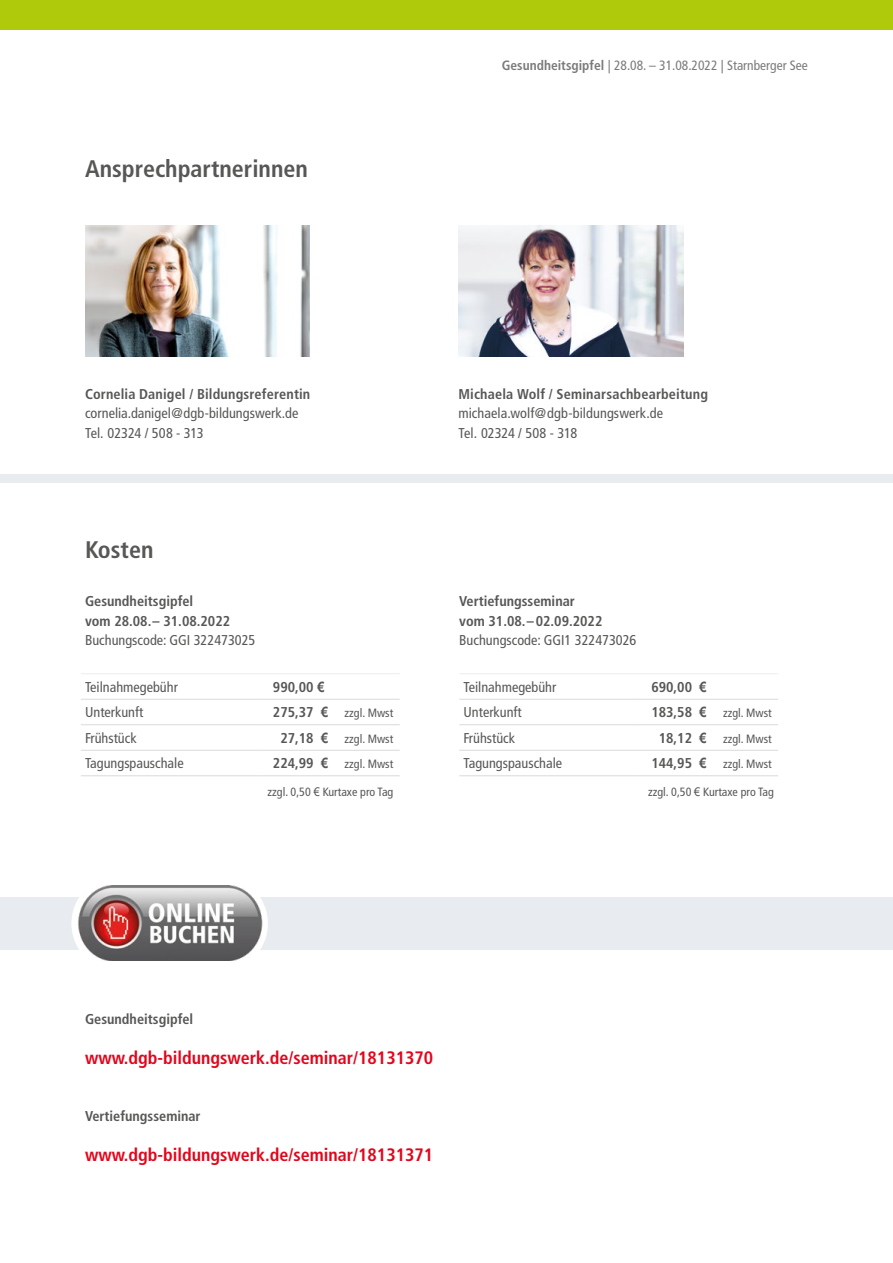
<style>
.page{position:relative;width:893px;height:1263px;background:#fff}
.page>*{position:absolute;margin:0;border:0;box-sizing:border-box;transform-origin:0 0}
.t1{font:700 condensed 24px "Frutiger";color:#575756}
.t2{font:700 condensed 18px "Frutiger";color:#e3051b}
.t3{font:condensed 14.25px/19.5px "Frutiger";color:#575756}
.t4{font:700 condensed 14.25px/19.5px "Frutiger";color:#575756}
.t5{font:condensed 13.5px "Frutiger";color:#7c7b7b}
.t6{font:condensed 12px "Frutiger";color:#575756}
.s1{font-weight:700}
.s2{font-family:"Arial";font-stretch:normal}
.s3{font-weight:700;font-size:14.25px}
.s4{font-family:"Arial";font-weight:700;font-stretch:normal;font-size:14.25px}
</style>
<div class="page">
<div style="left:0;top:897px;width:893px;height:52px;background:#e8ecf1"></div>
<div style="left:71px;top:875px;width:197px;height:97px;background:#fff;border-radius:48px"></div>
<div style="left:0;top:0;width:893px;height:30px;background:#afca0b"></div>
<div style="left:0;top:474px;width:893px;height:9px;background:#e8ecf1"></div>
<img style="left:85px;top:225px;width:225px;height:132px">
<img style="left:459px;top:225px;width:224px;height:132px">
<hr style="left:81px;top:673px;width:178px;height:1px;background:#ededed">
<hr style="left:259px;top:673px;width:141px;height:1px;background:#ededed">
<hr style="left:81px;top:699px;width:178px;height:1px;background:#dadada">
<hr style="left:259px;top:699px;width:141px;height:1px;background:#dadada">
<hr style="left:81px;top:724px;width:178px;height:1px;background:#dadada">
<hr style="left:259px;top:724px;width:141px;height:1px;background:#dadada">
<hr style="left:81px;top:750px;width:178px;height:1px;background:#dadada">
<hr style="left:259px;top:750px;width:141px;height:1px;background:#dadada">
<hr style="left:81px;top:775px;width:178px;height:1px;background:#dadada">
<hr style="left:259px;top:775px;width:141px;height:1px;background:#dadada">
<hr style="left:459px;top:673px;width:179px;height:1px;background:#ededed">
<hr style="left:638px;top:673px;width:140px;height:1px;background:#ededed">
<hr style="left:459px;top:699px;width:179px;height:1px;background:#dadada">
<hr style="left:638px;top:699px;width:140px;height:1px;background:#dadada">
<hr style="left:459px;top:724px;width:179px;height:1px;background:#dadada">
<hr style="left:638px;top:724px;width:140px;height:1px;background:#dadada">
<hr style="left:459px;top:750px;width:179px;height:1px;background:#dadada">
<hr style="left:638px;top:750px;width:140px;height:1px;background:#dadada">
<hr style="left:459px;top:775px;width:179px;height:1px;background:#dadada">
<hr style="left:638px;top:775px;width:140px;height:1px;background:#dadada">
<img style="left:77px;top:886px;width:187px;height:75px">
<h1 class="t1" style="left:85px;top:155px;width:224px">Ansprechpartnerinnen</h1>
<p class="t5" style="left:502px;top:57px;width:308px"><span class="s1">Gesundheitsgipfel</span> | 28.08. – 31.08.2022 | Starnberger See</p>
<p class="t4" style="left:85px;top:384px;width:227px">Cornelia Danigel / Bildungsreferentin</p>
<p class="t3" style="left:85px;top:404px;width:215px">cornelia.danigel@dgb-bildungswerk.de<br>Tel. 02324 / 508 - 313</p>
<h1 class="t1" style="left:85px;top:535px;width:70px">Kosten</h1>
<p class="t4" style="left:85px;top:591px;width:147px">Gesundheitsgipfel<br>vom 28.08.– 31.08.2022</p>
<p class="t3" style="left:85px;top:630px;width:172px">Buchungscode: GGI 322473025</p>
<p class="t3" style="left:85px;top:677px;width:94px">Teilnahmegebühr</p>
<p class="t4" style="left:273px;top:677px;width:53px">990,00 <span class="s2">€</span></p>
<p class="t3" style="left:85px;top:703px;width:60px">Unterkunft</p>
<p class="t6" style="left:273px;top:706px;width:122px"><span class="s3">275,37</span> <span class="s4">€</span> zzgl. Mwst</p>
<p class="t3" style="left:85px;top:728px;width:53px">Frühstück</p>
<p class="t6" style="left:280px;top:732px;width:114px"><span class="s3">27,18</span> <span class="s4">€</span> zzgl. Mwst</p>
<p class="t3" style="left:85px;top:754px;width:100px">Tagungspauschale</p>
<p class="t6" style="left:273px;top:757px;width:122px"><span class="s3">224,99</span> <span class="s4">€</span> zzgl. Mwst</p>
<p class="t4" style="left:458px;top:384px;width:251px">Michaela Wolf / Seminarsachbearbeitung</p>
<p class="t3" style="left:458px;top:404px;width:206px">michaela.wolf@dgb-bildungswerk.de<br>Tel. 02324 / 508 - 318</p>
<p class="t4" style="left:459px;top:591px;width:145px">Vertiefungsseminar vom 31.08.–02.09.2022</p>
<p class="t3" style="left:459px;top:630px;width:179px">Buchungscode: GGI1 322473026</p>
<p class="t3" style="left:463px;top:677px;width:94px">Teilnahmegebühr</p>
<p class="t4" style="left:651px;top:677px;width:57px">690,00 <span class="s2">€</span></p>
<p class="t3" style="left:463px;top:703px;width:60px">Unterkunft</p>
<p class="t6" style="left:651px;top:706px;width:122px"><span class="s3">183,58</span> <span class="s4">€</span> zzgl. Mwst</p>
<p class="t3" style="left:463px;top:728px;width:53px">Frühstück</p>
<p class="t6" style="left:659px;top:732px;width:114px"><span class="s3">18,12</span> <span class="s4">€</span> zzgl. Mwst</p>
<p class="t3" style="left:463px;top:754px;width:100px">Tagungspauschale</p>
<p class="t6" style="left:651px;top:757px;width:122px"><span class="s3">144,95</span> <span class="s4">€</span> zzgl. Mwst</p>
<p class="t6" style="left:268px;top:785px;width:127px">zzgl. 0,50 <span class="s2">€</span> Kurtaxe pro Tag</p>
<p class="t6" style="left:648px;top:785px;width:127px">zzgl. 0,50 <span class="s2">€</span> Kurtaxe pro Tag</p>
<p class="t4" style="left:85px;top:1010px;width:110px">Gesundheitsgipfel</p>
<p class="t2" style="left:85px;top:1047px;width:350px">www.dgb-bildungswerk.de/seminar/18131370</p>
<p class="t4" style="left:85px;top:1106px;width:117px">Vertiefungsseminar</p>
<p class="t2" style="left:85px;top:1144px;width:350px">www.dgb-bildungswerk.de/seminar/18131371</p>
</div>
